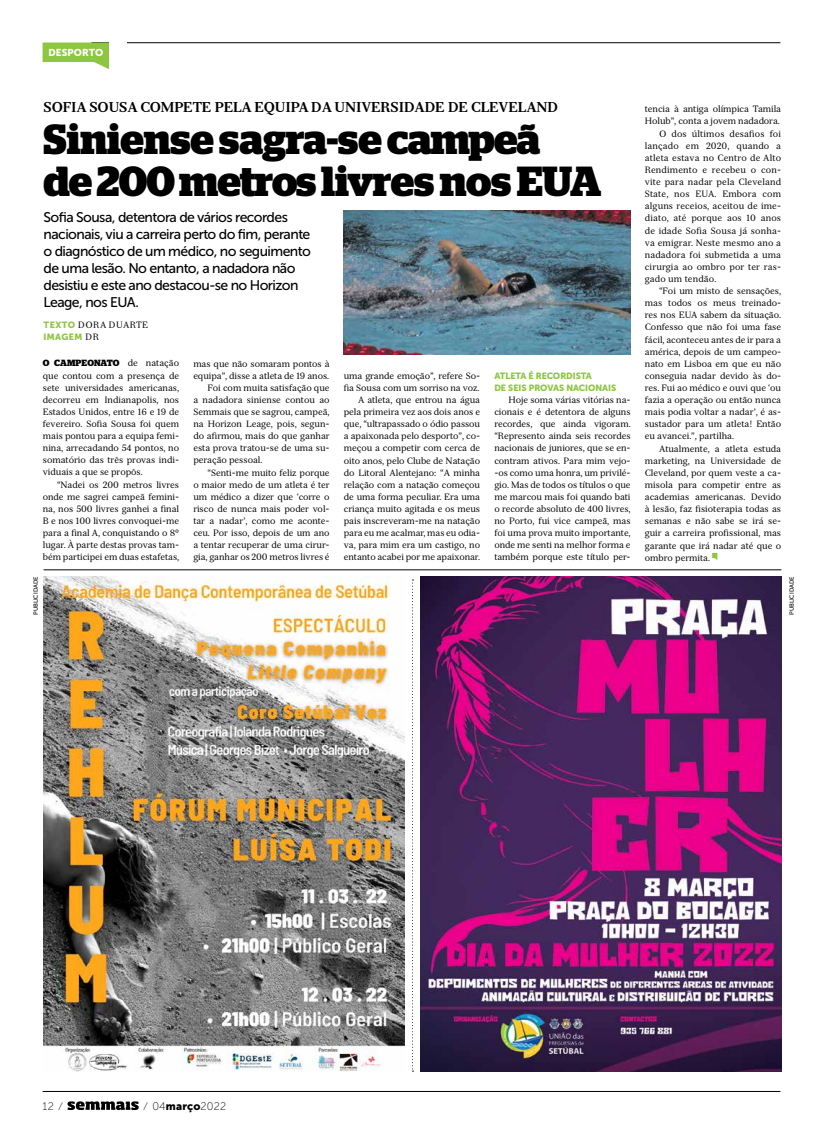
<style>
.page{position:relative;width:823px;height:1134px;background:#fff}
.page>*{position:absolute;margin:0;border:0;box-sizing:border-box;transform-origin:0 0}
.t1{font:700 42px/42px "Stag";letter-spacing:-.02em;color:#000}
.t2{font:14px/17px "Museo Sans Cyrl 500";letter-spacing:-.04em;color:#000}
.t3{font:700 14px "Serif 12 Beta";letter-spacing:-.005em;color:#000}
.t4{font:11px "Museo Sans Cyrl 100";letter-spacing:.015em;color:#000}
.t5{font:10px "Museo Sans Cyrl 900";letter-spacing:.01em;color:#fff}
.t6{font:9px/12.1px "Serif 12 Beta";letter-spacing:-.005em;color:#000;text-align:justify}
.t7{font:9px/12.1px "Museo Sans Cyrl 900";letter-spacing:-.005em;color:#8dc63f}
.t8{font:700 9px "Stag";letter-spacing:.005em;color:#000}
.t9{font:9px "Serif 12 Beta";letter-spacing:.05em;color:#000}
.t10{font:6px "Museo Sans Cyrl 500";color:#000}
.s1{font-family:"Museo Sans Cyrl 900";color:#8dc63f}
.s2{font-family:"Serif 12 Beta";color:#000}
.s3{font-family:"Serif 12 Beta";font-weight:400}
.s4{font-family:"Museo Sans Cyrl 900"}
</style>
<div class="page">
<svg style="left:67px;top:1101px;width:72px;height:9px"></svg>
<hr style="left:43px;top:1091px;width:737px;height:1px;background:#000">
<hr style="left:91px;top:43px;width:689px;height:1px;background:#000">
<svg style="left:43px;top:43px;width:66px;height:26px"></svg>
<div style="left:109px;top:42px;width:17px;height:27px;background:#fff"></div>
<svg style="left:712px;top:553px;width:5px;height:7px"></svg>
<img style="left:343px;top:210px;width:287px;height:144px">
<hr style="left:44px;top:570px;width:737px;height:1px;background:#000">
<svg style="left:420px;top:576px;width:361px;height:495px;background:#6e2e6c"></svg>
<svg style="left:412px;top:579px;width:1px;height:492px"></svg>
<img style="left:43px;top:576px;width:361px;height:495px">
<p class="t5" style="left:48px;top:47px;width:56px">DESPORTO</p>
<h2 class="t3" style="left:44px;top:99px;width:515px">SOFIA SOUSA COMPETE PELA EQUIPA DA UNIVERSIDADE DE CLEVELAND</h2>
<h1 class="t1" style="left:44px;top:118px;width:559px">Siniense sagra-se campeã<br>de 200 metros livres nos EUA</h1>
<h2 class="t2" style="left:44px;top:209px;width:269px">Sofia Sousa, detentora de vários recordes nacionais, viu a carreira perto do fim, perante o diagnóstico de um médico, no seguimento de uma lesão. No entanto, a nadadora não desistiu e este ano destacou-se no Horizon Leage, nos EUA.</h2>
<p class="t9" style="left:44px;top:319px;width:106px"><span class="s1">TEXTO</span> DORA DUARTE</p>
<p class="t7" style="left:44px;top:331px;width:57px">IMAGEM <span class="s2">DR</span></p>
<p class="t8" style="left:43px;top:358px;width:138px">O CAMPEONATO <span class="s3">de natação</span></p>
<p class="t6" style="left:43px;top:369px;width:138px">que contou com a presença de sete universidades americanas, decorreu em Indianapolis, nos Estados Unidos, entre 16 e 19 de fevereiro. Sofia Sousa foi quem mais pontou para a equipa femi&shy;nina, arrecadando 54 pontos, no somatório das três provas indi&shy;viduais a que se propôs.</p>
<p class="t6" style="left:43px;top:478px;width:138px;text-indent:14px">“Nadei os 200 metros livres onde me sagrei campeã femini&shy;na, nos 500 livres ganhei a final B e nos 100 livres convoquei-me para a final A, conquistando o 8º lugar. À parte destas provas tam&shy;bém participei em duas estafetas,</p>
<p class="t10" style="left:32px;top:615px;width:40px;rotate:-90deg">PUBLICIDADE</p>
<p class="t6" style="left:193px;top:357px;width:138px">mas que não somaram pontos à</p>
<p class="t6" style="left:193px;top:369px;width:137px">equipa”, disse a atleta de 19 anos.</p>
<p class="t6" style="left:207px;top:382px;width:123px">Foi com muita satisfação que</p>
<p class="t6" style="left:193px;top:394px;width:138px">a nadadora siniense contou ao</p>
<p class="t6" style="left:193px;top:406px;width:138px">Semmais que se sagrou, campeã,</p>
<p class="t6" style="left:193px;top:418px;width:138px">na Horizon Leage, pois, segun-</p>
<p class="t6" style="left:193px;top:430px;width:138px">do afirmou, mais do que ganhar</p>
<p class="t6" style="left:193px;top:442px;width:138px">esta prova tratou-se de uma su-</p>
<p class="t6" style="left:193px;top:454px;width:71px">peração pessoal.</p>
<p class="t6" style="left:207px;top:466px;width:123px">“Senti-me muito feliz porque</p>
<p class="t6" style="left:193px;top:478px;width:138px">o maior medo de um atleta é ter</p>
<p class="t6" style="left:193px;top:491px;width:138px">um médico a dizer que ‘corre o</p>
<p class="t6" style="left:193px;top:503px;width:138px">risco de nunca mais poder vol-</p>
<p class="t6" style="left:193px;top:515px;width:138px">tar a nadar’, como me aconte-</p>
<p class="t6" style="left:193px;top:527px;width:138px">ceu. Por isso, depois de um ano</p>
<p class="t6" style="left:193px;top:539px;width:138px">a tentar recuperar de uma cirur-</p>
<p class="t6" style="left:193px;top:551px;width:138px">gia, ganhar os 200 metros livres é</p>
<p class="t6" style="left:343px;top:369px;width:138px;text-align:right">uma grande emoção”, refere So&shy;fia Sousa com um sorriso na voz.<br>A atleta, que entrou na água pela primeira vez aos dois anos e que, “ultrapassado o ódio passou a apaixonada pelo desporto”, co&shy;meçou a competir com cerca de oito anos, pelo Clube de Natação do Litoral Alentejano: “A minha relação com a natação começou de uma forma peculiar. Era uma criança muito agitada e os meus pais inscreveram-me na natação para eu me acalmar, mas eu odia&shy;va, para mim era um castigo, no entanto acabei por me apaixonar.</p>
<p class="t7" style="left:494px;top:369px;width:123px">ATLETA É RECORDISTA<br>DE SEIS PROVAS NACIONAIS</p>
<p class="t6" style="left:494px;top:394px;width:138px;text-indent:14px">Hoje soma várias vitórias na&shy;cionais e é detentora de alguns recordes, que ainda vigoram. “Represento ainda seis recordes nacionais de juniores, que se en&shy;contram ativos. Para mim vejo--os como uma honra, um privilé&shy;gio. Mas de todos os títulos o que me marcou mais foi quando bati o recorde absoluto de 400 livres, no Porto, fui vice campeã, mas foi uma prova muito importante, onde me senti na melhor forma e também porque este título per-</p>
<p class="t6" style="left:644px;top:103px;width:138px">tencia à antiga olímpica Tamila</p>
<p class="t6" style="left:644px;top:115px;width:136px">Holub”, conta a jovem nadadora.</p>
<p class="t6" style="left:658px;top:127px;width:123px">O dos últimos desafios foi</p>
<p class="t6" style="left:644px;top:140px;width:138px">lançado em 2020, quando a</p>
<p class="t6" style="left:644px;top:152px;width:138px">atleta estava no Centro de Alto</p>
<p class="t6" style="left:644px;top:164px;width:138px">Rendimento e recebeu o con-</p>
<p class="t6" style="left:644px;top:176px;width:138px">vite para nadar pela Cleveland</p>
<p class="t6" style="left:644px;top:188px;width:138px">State, nos EUA. Embora com</p>
<p class="t6" style="left:644px;top:200px;width:138px">alguns receios, aceitou de ime-</p>
<p class="t6" style="left:644px;top:212px;width:138px">diato, até porque aos 10 anos</p>
<p class="t6" style="left:644px;top:224px;width:138px">de idade Sofia Sousa já sonha-</p>
<p class="t6" style="left:644px;top:236px;width:138px">va emigrar. Neste mesmo ano a</p>
<p class="t6" style="left:644px;top:249px;width:138px">nadadora foi submetida a uma</p>
<p class="t6" style="left:644px;top:261px;width:138px">cirurgia ao ombro por ter ras-</p>
<p class="t6" style="left:644px;top:273px;width:73px">gado um tendão.</p>
<p class="t6" style="left:658px;top:285px;width:123px">“Foi um misto de sensações,</p>
<p class="t6" style="left:644px;top:297px;width:138px">mas todos os meus treinado-</p>
<p class="t6" style="left:644px;top:309px;width:138px">res nos EUA sabem da situação.</p>
<p class="t6" style="left:644px;top:321px;width:138px">Confesso que não foi uma fase</p>
<p class="t6" style="left:644px;top:333px;width:138px">fácil, aconteceu antes de ir para a</p>
<p class="t6" style="left:644px;top:345px;width:138px">américa, depois de um campeo-</p>
<p class="t6" style="left:644px;top:358px;width:138px">nato em Lisboa em que eu não</p>
<p class="t6" style="left:644px;top:370px;width:138px">conseguia nadar devido às do-</p>
<p class="t6" style="left:644px;top:382px;width:138px">res. Fui ao médico e ouvi que ‘ou</p>
<p class="t6" style="left:644px;top:394px;width:138px">fazia a operação ou então nunca</p>
<p class="t6" style="left:644px;top:406px;width:138px">mais podia voltar a nadar’, é as-</p>
<p class="t6" style="left:644px;top:418px;width:138px">sustador para um atleta! Então</p>
<p class="t6" style="left:644px;top:430px;width:91px">eu avancei.”, partilha.</p>
<p class="t6" style="left:658px;top:442px;width:123px">Atualmente, a atleta estuda</p>
<p class="t6" style="left:644px;top:454px;width:138px">marketing, na Universidade de</p>
<p class="t6" style="left:644px;top:467px;width:138px">Cleveland, por quem veste a ca-</p>
<p class="t6" style="left:644px;top:479px;width:138px">misola para competir entre as</p>
<p class="t6" style="left:644px;top:491px;width:138px">academias americanas. Devido</p>
<p class="t6" style="left:644px;top:503px;width:138px">à lesão, faz fisioterapia todas as</p>
<p class="t6" style="left:644px;top:515px;width:138px">semanas e não sabe se irá se-</p>
<p class="t6" style="left:644px;top:527px;width:138px">guir a carreira profissional, mas</p>
<p class="t6" style="left:644px;top:539px;width:138px">garante que irá nadar até que o</p>
<p class="t6" style="left:644px;top:551px;width:67px">ombro permita.</p>
<p class="t10" style="left:787px;top:615px;width:40px;rotate:-90deg">PUBLICIDADE</p>
<p class="t4" style="left:43px;top:1100px;width:20px">12 ⁄</p>
<p class="t4" style="left:145px;top:1100px;width:83px">⁄ 04<span class="s4">março</span>2022</p>
</div>
